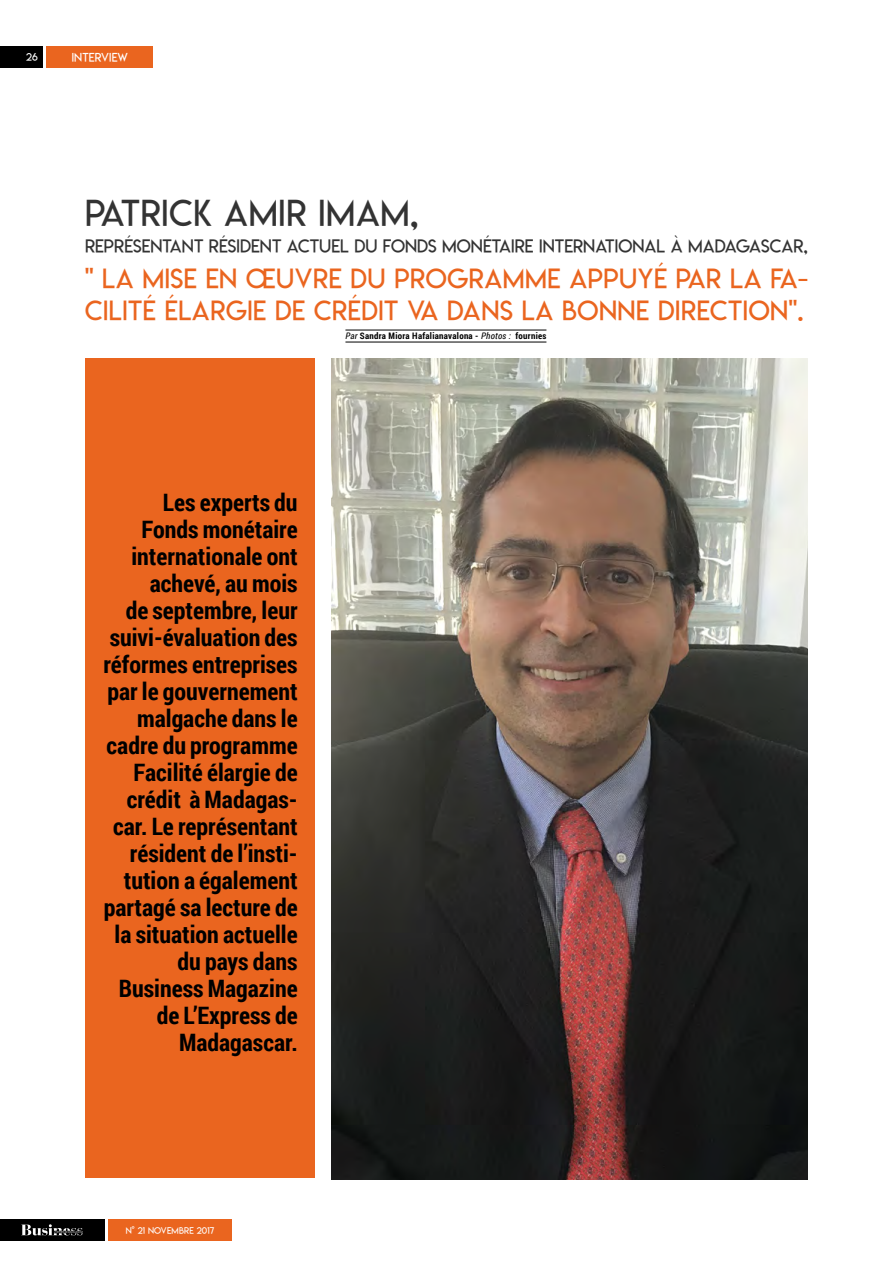
<style>
.page{position:relative;width:893px;height:1263px;background:#fff}
.page>*{position:absolute;margin:0;border:0;box-sizing:border-box;transform-origin:0 0}
.t1{font:36px "Lemon Milklight";letter-spacing:.02em;color:#333}
.t2{font:27px/32.4px "Lemon Milklight";letter-spacing:.02em;color:#ea651f}
.t3{font:700 24px/27px "Roboto Condensed";color:#000;text-align:right}
.t4{font:18px "Lemon Milklight";letter-spacing:.005em;color:#333}
.t5{font:12px "Lemon Milklight";letter-spacing:.01em;color:#fff}
.t6{font:10.5px "Lemon Milklight";color:#fff}
.t7{font:700 9px "Roboto Condensed";letter-spacing:.03em;color:#000}
.t8{font:9px "Lemon Milklight";letter-spacing:.02em;color:#fff}
.s1{font-weight:400;font-style:italic}
</style>
<div class="page">
<div style="left:0;top:1219px;width:104px;height:21px;background:#000"></div>
<div style="left:0;top:46px;width:43px;height:22px;background:#000"></div>
<div style="left:47px;top:46px;width:106px;height:22px;background:#ea651f"></div>
<div style="left:108px;top:1219px;width:124px;height:21px;background:#ea651f"></div>
<svg style="left:21px;top:1224px;width:62px;height:11px"></svg>
<img style="left:331px;top:358px;width:476px;height:822px">
<hr style="left:345px;top:342px;width:201px;height:1px;background:#000">
<hr style="left:345px;top:330px;width:201px;height:1px;background:#000">
<div style="left:86px;top:358px;width:229px;height:820px;background:#ea651f"></div>
<p class="t6" style="left:26px;top:50px;width:13px">26</p>
<p class="t5" style="left:72px;top:50px;width:57px">INTERVIEW</p>
<h1 class="t1" style="left:85px;top:191px;width:335px">PATRICK AMIR IMAM,</h1>
<p class="t4" style="left:85px;top:235px;width:724px">REPRÉSENTANT RÉSIDENT ACTUEL DU FONDS MONÉTAIRE INTERNATIONAL À MADAGASCAR,</p>
<p class="t2" style="left:85px;top:262px;width:724px">" LA MISE EN ŒUVRE DU PROGRAMME APPUYÉ PAR LA FA-<br>CILITÉ ÉLARGIE DE CRÉDIT VA DANS LA BONNE DIRECTION".</p>
<p class="t7" style="left:345px;top:329px;width:203px"><span class="s1">Par</span> Sandra Miora Hafalianavalona - <span class="s1">Photos :</span> fournies</p>
<p class="t3" style="left:103px;top:488px;width:196px">Les experts du<br>Fonds monétaire internationale ont achevé, au mois<br>de septembre, leur suivi-évaluation des réformes entreprises par le gouvernement malgache dans le cadre du programme<br>Facilité élargie de crédit à Madagas&shy;car. Le représentant résident de l’insti&shy;tution a également partagé sa lecture de la situation actuelle du pays dans<br>Business Magazine de L’Express de<br>Madagascar.</p>
<p class="t8" style="left:126px;top:1225px;width:90px">N° 21 NOVEMBRE 2017</p>
</div>
